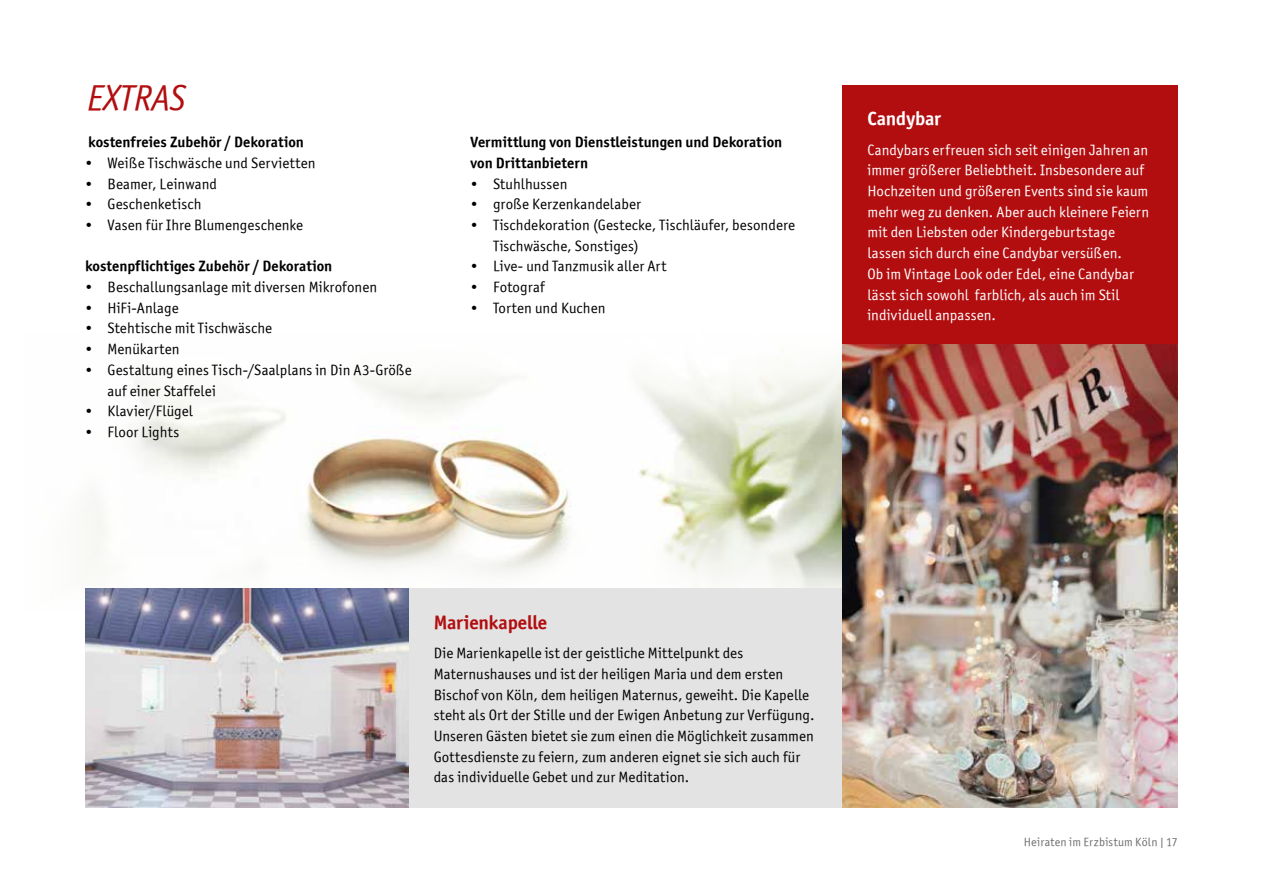
<style>
.page{position:relative;width:1263px;height:893px;background:#fff}
.page>*{position:absolute;margin:0;border:0;box-sizing:border-box;transform-origin:0 0}
.t1{font:italic 36px "Officina Sans ITCTT Book";color:#b20e10}
.t2{font:19.5px "Officina Sans ITCTT Bold";letter-spacing:-.01em;color:#b20e10}
.t3{font:19.5px "Officina Sans ITCTT Bold";letter-spacing:-.005em;color:#fff}
.t4{font:15px/20.7px "Officina Sans ITCTT Book";letter-spacing:.01em;color:#000}
.t5{font:15px/20.7px "Officina Sans ITCTT Book";letter-spacing:.005em;color:#fff}
.t6{font:15px/20.7px "Officina Sans ITCTT Bold";color:#000}
.t7{font:12px "Officina Sans ITCTT Book";letter-spacing:.015em;color:#706f6f}
</style>
<div class="page">
<img style="left:87px;top:361px;width:755px;height:228px">
<div style="left:842px;top:85px;width:336px;height:261px;background:#b20e10"></div>
<img style="left:842px;top:344px;width:336px;height:464px">
<div style="left:408px;top:589px;width:434px;height:219px;background:#e3e3e3"></div>
<img style="left:85px;top:588px;width:323px;height:220px">
<h1 class="t1" style="left:87px;top:77px;width:100px">EXTRAS</h1>
<p class="t6" style="left:88px;top:132px;width:217px">kostenfreies Zubehör / Dekoration</p>
<p class="t4" style="left:85px;top:152px;width:232px">• Weiße Tischwäsche und Servietten</p>
<p class="t4" style="left:85px;top:173px;width:134px">• Beamer, Leinwand</p>
<p class="t4" style="left:85px;top:194px;width:118px">• Geschenketisch</p>
<p class="t4" style="left:85px;top:214px;width:220px">• Vasen für Ihre Blumengeschenke</p>
<p class="t6" style="left:85px;top:256px;width:249px">kostenpflichtiges Zubehör / Dekoration</p>
<p class="t4" style="left:85px;top:277px;width:294px">• Beschallungsanlage mit diversen Mikrofonen</p>
<p class="t4" style="left:85px;top:297px;width:95px">• HiFi-Anlage</p>
<p class="t4" style="left:85px;top:318px;width:189px">• Stehtische mit Tischwäsche</p>
<p class="t4" style="left:85px;top:339px;width:96px">• Menükarten</p>
<p class="t4" style="left:108px;top:359px;width:306px;text-indent:-22px">• Gestaltung eines Tisch-/Saalplans in Din A3-Größe auf einer Staffelei</p>
<p class="t4" style="left:85px;top:401px;width:109px">• Klavier/Flügel</p>
<p class="t4" style="left:85px;top:421px;width:96px">• Floor Lights</p>
<p class="t6" style="left:471px;top:132px;width:313px">Vermittlung von Dienstleistungen und Dekoration von Drittanbietern</p>
<p class="t4" style="left:471px;top:173px;width:98px">• Stuhlhussen</p>
<p class="t4" style="left:471px;top:194px;width:172px">• große Kerzenkandelaber</p>
<p class="t4" style="left:493px;top:214px;width:303px;text-indent:-22px">• Tischdekoration (Gestecke, Tischläufer, besondere<br>Tischwäsche, Sonstiges)</p>
<p class="t4" style="left:471px;top:256px;width:197px">• Live- und Tanzmusik aller Art</p>
<p class="t4" style="left:471px;top:277px;width:75px">• Fotograf</p>
<p class="t4" style="left:471px;top:297px;width:136px">• Torten und Kuchen</p>
<h2 class="t3" style="left:867px;top:107px;width:75px">Candybar</h2>
<p class="t5" style="left:867px;top:139px;width:283px">Candybars erfreuen sich seit einigen Jahren an immer größerer Beliebtheit. Insbesondere auf Hochzeiten und größeren Events sind sie kaum mehr weg zu denken. Aber auch kleinere Feiern mit den Liebsten oder Kindergeburtstage lassen sich durch eine Candybar versüßen.<br>Ob im Vintage Look oder Edel, eine Candybar lässt sich sowohl farblich, als auch im Stil individuell anpassen.</p>
<h2 class="t2" style="left:434px;top:610px;width:115px">Marienkapelle</h2>
<p class="t4" style="left:434px;top:643px;width:382px">Die Marienkapelle ist der geistliche Mittelpunkt des Maternushauses und ist der heiligen Maria und dem ersten Bischof von Köln, dem heiligen Maternus, geweiht. Die Kapelle steht als Ort der Stille und der Ewigen Anbetung zur Verfügung.<br>Unseren Gästen bietet sie zum einen die Möglichkeit zusammen Gottesdienste zu feiern, zum anderen eignet sie sich auch für das individuelle Gebet und zur Meditation.</p>
<p class="t7" style="left:1024px;top:835px;width:156px">Heiraten im Erzbistum Köln | 17</p>
</div>
